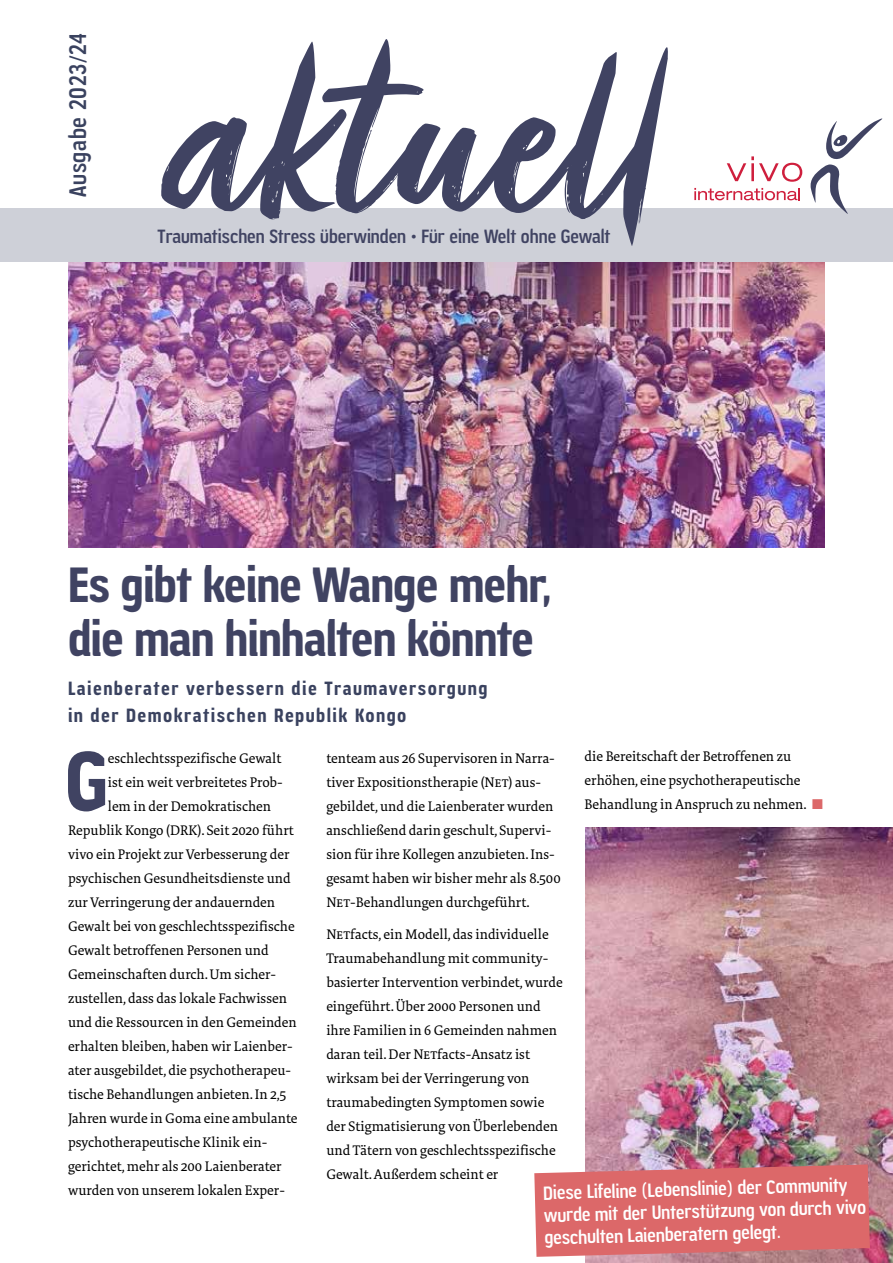
<style>
.page{position:relative;width:893px;height:1263px;background:#fff}
.page>*{position:absolute;margin:0;border:0;box-sizing:border-box;transform-origin:0 0}
.t1{font:700 78.9px "Jesaya Rg";color:#404362}
.t2{font:700 46.5px/54px "Jesaya Rg";letter-spacing:-.02em;color:#404362}
.t3{font:22.5px "Jesaya Rg";letter-spacing:.03em;color:#3a425f}
.t4{font:18px/22.6px "Jesaya Rg";color:#fff}
.t5{font:700 18px/27px "Jesaya Rg";letter-spacing:.08em;color:#3a425f}
.t6{font:18px "Jesaya Rg";color:#404362}
.t7{font:14.25px/24px "Tundra OT";color:#000}
.s1{color:#dc6869}
</style>
<div class="page">
<img style="left:68px;top:262px;width:757px;height:286px">
<div style="left:0;top:209px;width:893px;height:53px;background:#ced0d8"></div>
<svg style="left:727px;top:156px;width:75px;height:26px"></svg>
<svg style="left:809px;top:118px;width:73px;height:96px"></svg>
<svg style="left:694px;top:188px;width:106px;height:12px"></svg>
<svg style="left:161px;top:41px;width:158px;height:178px"></svg>
<svg style="left:319px;top:39px;width:351px;height:207px"></svg>
<img style="left:585px;top:827px;width:308px;height:436px">
<svg style="left:534px;top:1164px;width:336px;height:93px;background:#da6f71"></svg>
<h3 class="t3" style="left:64px;top:197px;width:165px;rotate:-90deg">Ausgabe 2023/24</h3>
<p class="t6" style="left:158px;top:226px;width:454px">Traumatischen Stress überwinden • Für eine Welt ohne Gewalt</p>
<h2 class="t2" style="left:68px;top:557px;width:485px">Es gibt keine Wange mehr, die man hinhalten könnte</h2>
<p class="t5" style="left:68px;top:675px;width:421px">Laienberater verbessern die Traumaversorgung in der Demokratischen Republik Kongo</p>
<h1 class="t1" style="left:65px;top:735px;width:44px">G</h1>
<p class="t7" style="left:108px;top:746px;width:175px">eschlechtsspezifische Gewalt</p>
<p class="t7" style="left:108px;top:770px;width:176px">ist ein weit verbreitetes Prob-</p>
<p class="t7" style="left:108px;top:794px;width:165px">lem in der Demokratischen</p>
<p class="t7" style="left:68px;top:818px;width:227px">Republik Kongo (DRK). Seit 2020 führt</p>
<p class="t7" style="left:68px;top:842px;width:223px">vivo ein Projekt zur Verbesserung der</p>
<p class="t7" style="left:68px;top:866px;width:224px">psychischen Gesundheitsdienste und</p>
<p class="t7" style="left:68px;top:890px;width:209px">zur Verringerung der andauernden</p>
<p class="t7" style="left:68px;top:914px;width:228px">Gewalt bei von geschlechtsspezifische</p>
<p class="t7" style="left:68px;top:938px;width:202px">Gewalt betroffenen Personen und</p>
<p class="t7" style="left:68px;top:962px;width:210px">Gemeinschaften durch. Um sicher-</p>
<p class="t7" style="left:68px;top:986px;width:220px">zustellen, dass das lokale Fachwissen</p>
<p class="t7" style="left:68px;top:1010px;width:230px">und die Ressourcen in den Gemeinden</p>
<p class="t7" style="left:68px;top:1034px;width:226px">erhalten bleiben, haben wir Laienber-</p>
<p class="t7" style="left:68px;top:1058px;width:225px">ater ausgebildet, die psychotherapeu-</p>
<p class="t7" style="left:68px;top:1082px;width:220px">tische Behandlungen anbieten. In 2,5</p>
<p class="t7" style="left:68px;top:1106px;width:231px">Jahren wurde in Goma eine ambulante</p>
<p class="t7" style="left:68px;top:1130px;width:201px">psychotherapeutische Klinik ein-</p>
<p class="t7" style="left:68px;top:1154px;width:215px">gerichtet, mehr als 200 Laienberater</p>
<p class="t7" style="left:68px;top:1178px;width:218px">wurden von unserem lokalen Exper-</p>
<p class="t7" style="left:585px;top:745px;width:240px">die Bereitschaft der Betroffenen zu erhöhen, eine psychotherapeutische<br>Behandlung in Anspruch zu nehmen. <span class="s1">■</span></p>
<p class="t7" style="left:326px;top:746px;width:236px">tenteam aus 26 Supervisoren in Narra&shy;tiver Expositionstherapie (Net) aus&shy;gebildet, und die Laienberater wurden anschließend darin geschult, Supervi&shy;sion für ihre Kollegen anzubieten. Ins&shy;gesamt haben wir bisher mehr als 8.500<br>Net-Behandlungen durchgeführt.</p>
<p class="t7" style="left:326px;top:923px;width:238px">Netfacts, ein Modell, das individuelle Traumabehandlung mit community-- basierter Intervention verbindet, wurde eingeführt. Über 2000 Personen und ihre Familien in 6 Gemeinden nahmen daran teil. Der Netfacts-Ansatz ist wirksam bei der Verringerung von traumabedingten Symptomen sowie der Stigmatisierung von Überlebenden und Tätern von geschlechtsspezifische Gewalt. Außerdem scheint er</p>
<p class="t4" style="left:543px;top:1180px;width:324px;rotate:-1deg">Diese Lifeline (Lebenslinie) der Community wurde mit der Unterstützung von durch vivo geschulten Laienberatern gelegt.</p>
</div>
